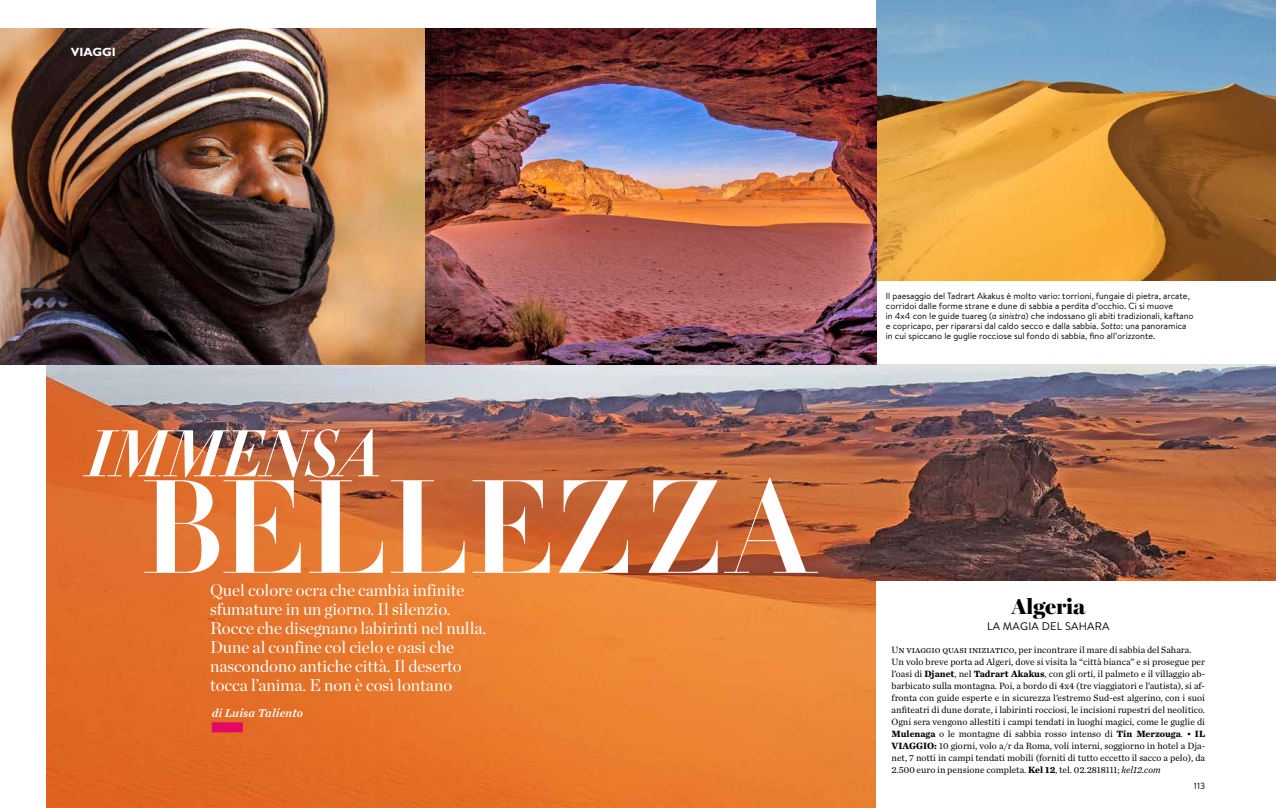
<style>
.page{position:relative;width:1276px;height:808px;background:#fff}
.page>*{position:absolute;margin:0;border:0;box-sizing:border-box;transform-origin:0 0}
.t1{font:700 130.6px "HTF Didot B42";letter-spacing:.005em;color:#fff}
.t2{font:italic 700 64.9px "HTF Didot B16";letter-spacing:-.04em;color:#fff}
.t3{font:900 21.5px "Miller Banner";color:#000}
.t4{font:17px/19px "Chronicle Display";color:#fff}
.t5{font:italic 12px "Chronicle Text G1 Semi";letter-spacing:.01em;color:#fff}
.t6{font:700 12px "Gill Sans Std";color:#fff}
.t7{font:11px "Brandon Text";letter-spacing:.02em;color:#000}
.t8{font:9.5px/12px "Chronicle Text G1";color:#000}
.t9{font:9px/10px "Brandon Text";color:#000}
.s1{font-style:italic}
.s2{font-weight:700}
</style>
<div class="page">
<img style="left:47px;top:364px;width:1229px;height:444px">
<img style="left:876px;top:0;width:400px;height:281px">
<div style="left:876px;top:582px;width:400px;height:226px;background:#fff"></div>
<img style="left:0;top:28px;width:876px;height:336px">
<div style="left:212px;top:722px;width:31px;height:10px;background:#e40765"></div>
<p class="t6" style="left:71px;top:45px;width:47px">VIAGGI</p>
<h2 class="t2" style="left:87px;top:404px;width:297px">IMMENSA</h2>
<h1 class="t1" style="left:139px;top:431px;width:676px">BELLEZZA</h1>
<h3 class="t4" style="left:210px;top:579px;width:278px">Quel colore ocra che cambia infinite sfumature in un giorno. Il silenzio.<br>Rocce che disegnano labirinti nel nulla.<br>Dune al confine col cielo e oasi che nascondono antiche città. Il deserto tocca l’anima. E non è così lontano</h3>
<p class="t5" style="left:212px;top:703px;width:93px">di Luisa Taliento</p>
<p class="t9" style="left:886px;top:290px;width:309px">Il paesaggio del Tadrart Akakus è molto vario: torrioni, fungaie di pietra, arcate, corridoi dalle forme strane e dune di sabbia a perdita d’occhio. Ci si muove<br>in 4x4 con le guide tuareg (<span class="s1">a sinistra</span>) che indossano gli abiti tradizionali, kaftano e copricapo, per ripararsi dal caldo secco e dalla sabbia. <span class="s1">Sotto</span>: una panoramica in cui spiccano le guglie rocciose sul fondo di sabbia, fino all’orizzonte.</p>
<h3 class="t3" style="left:1011px;top:593px;width:75px">Algeria</h3>
<p class="t7" style="left:987px;top:619px;width:124px">LA MAGIA DEL SAHARA</p>
<p class="t8" style="left:891px;top:643px;width:315px">Un viaggio quasi iniziatico, per incontrare il mare di sabbia del Sahara.<br>Un volo breve porta ad Algeri, dove si visita la “città bianca” e si prosegue per l’oasi di <span class="s2">Djanet</span>, nel <span class="s2">Tadrart Akakus</span>, con gli orti, il palmeto e il villaggio ab&shy;barbicato sulla montagna. Poi, a bordo di 4x4 (tre viaggiatori e l’autista), si af&shy;fronta con guide esperte e in sicurezza l’estremo Sud-est algerino, con i suoi anfiteatri di dune dorate, i labirinti rocciosi, le incisioni rupestri del neolitico.<br>Ogni sera vengono allestiti i campi tendati in luoghi magici, come le guglie di <span class="s2">Mulenaga</span> o le montagne di sabbia rosso intenso di <span class="s2">Tin Merzouga</span>. • <span class="s2">IL VIAGGIO:</span> 10 giorni, volo a/r da Roma, voli interni, soggiorno in hotel a Dja&shy;net, 7 notti in campi tendati mobili (forniti di tutto eccetto il sacco a pelo), da 2.500 euro in pensione completa. <span class="s2">Kel 12</span>, tel. 02.2818111; <span class="s1">kel12.com</span></p>
<p class="t9" style="left:1194px;top:781px;width:13px">113</p>
</div>
